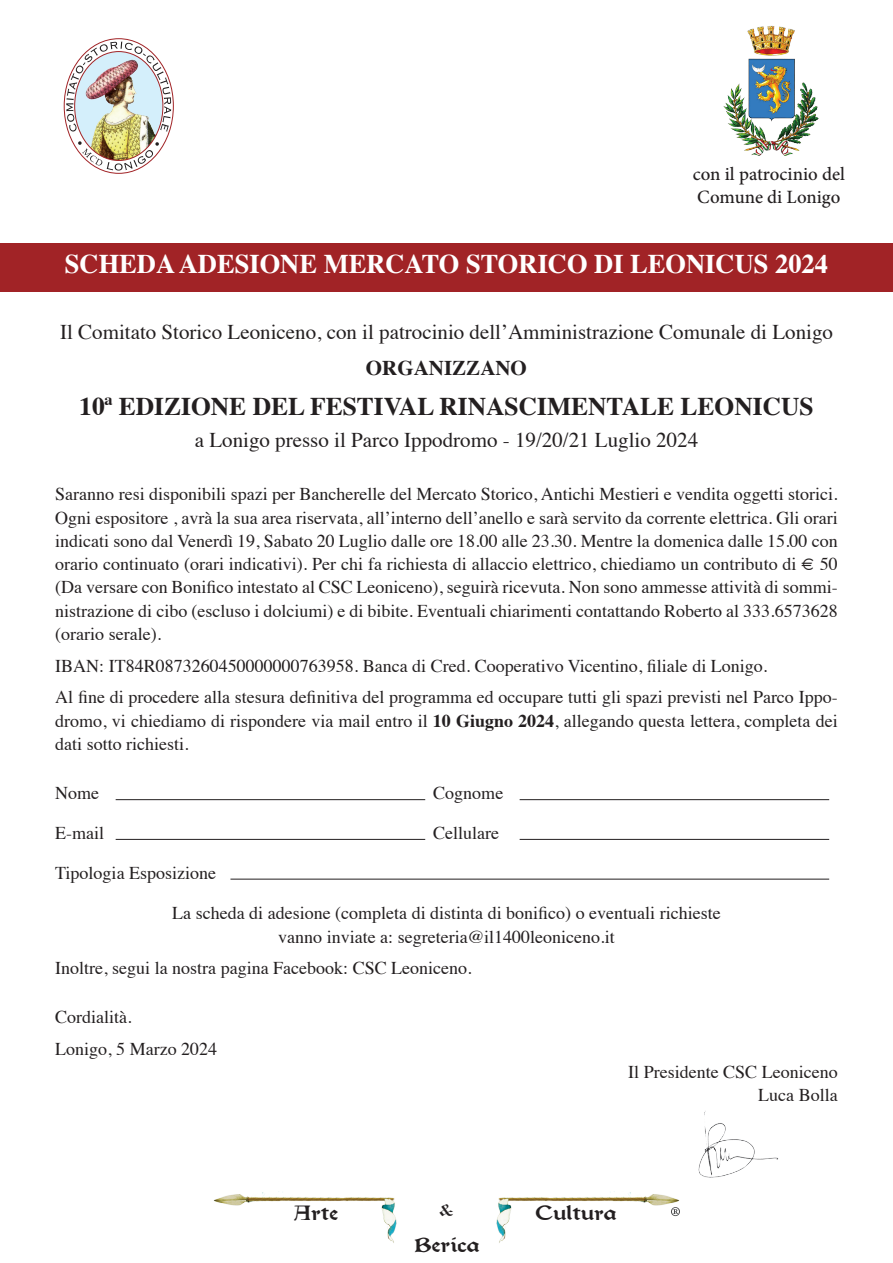
<style>
.page{position:relative;width:893px;height:1263px;background:#fff}
.page>*{position:absolute;margin:0;border:0;box-sizing:border-box;transform-origin:0 0}
.t1{font:700 27px "Times";color:#fff}
.t2{font:700 25.5px "Times";color:#231f20}
.t3{font:21px "Times";color:#231f20}
.t4{font:700 21px "Times";color:#231f20}
.t5{font:500 18.75px "Minion Pro";color:#231f20}
.t6{font:18.15px "Kelmscott";color:#231f20;scale:1.25 1}
.t7{font:18.15px "Old London";color:#231f20;scale:1.25 1}
.t8{font:18px/23.2px "Times";color:#231f20;text-align:justify}
.s1{font-weight:700}
</style>
<div class="page">
<div style="left:0;top:243px;width:893px;height:49px;background:#a12326"></div>
<img style="left:75px;top:132px;width:88px;height:21px">
<img style="left:66px;top:42px;width:105px;height:90px">
<svg style="left:78px;top:141px;width:81px;height:30px"></svg>
<img style="left:698px;top:1111px;width:81px;height:67px">
<img style="left:723px;top:26px;width:96px;height:130px">
<img style="left:213px;top:1191px;width:184px;height:52px">
<img style="left:496px;top:1191px;width:184px;height:52px">
<svg style="left:671px;top:1207px;width:9px;height:9px"></svg>
<hr style="left:116px;top:799px;width:309px;height:1px;background:#231f20">
<hr style="left:520px;top:799px;width:309px;height:1px;background:#231f20">
<hr style="left:116px;top:839px;width:309px;height:1px;background:#231f20">
<hr style="left:520px;top:839px;width:309px;height:1px;background:#231f20">
<hr style="left:230px;top:879px;width:599px;height:1px;background:#231f20">
<p class="t5" style="left:693px;top:161px;width:154px">con il patrocinio del</p>
<p class="t5" style="left:697px;top:184px;width:145px">Comune di Lonigo</p>
<p class="t1" style="left:65px;top:238px;width:765px">SCHEDA ADESIONE MERCATO STORICO DI LEONICUS 2024</p>
<p class="t3" style="left:60px;top:312px;width:774px">Il Comitato Storico Leoniceno, con il patrocinio dell’Amministrazione Comunale di Lonigo</p>
<p class="t4" style="left:366px;top:348px;width:163px">ORGANIZZANO</p>
<p class="t2" style="left:79px;top:382px;width:736px">10ª EDIZIONE DEL FESTIVAL RINASCIMENTALE LEONICUS</p>
<p class="t3" style="left:195px;top:420px;width:505px">a Lonigo presso il Parco Ippodromo - 19/20/21 Luglio 2024</p>
<p class="t8" style="left:55px;top:481px;width:784px">Saranno resi disponibili spazi per Bancherelle del Mercato Storico, Antichi Mestieri e vendita oggetti storici.<br>Ogni espositore , avrà la sua area riservata, all’interno dell’anello e sarà servito da corrente elettrica. Gli orari indicati sono dal Venerdì 19, Sabato 20 Luglio dalle ore 18.00 alle 23.30. Mentre la domenica dalle 15.00 con orario continuato (orari indicativi). Per chi fa richiesta di allaccio elettrico, chiediamo un contributo di € 50 (Da versare con Bonifico intestato al CSC Leoniceno), seguirà ricevuta. Non sono ammesse attività di sommi&shy;nistrazione di cibo (escluso i dolciumi) e di bibite. Eventuali chiarimenti contattando Roberto al 333.6573628 (orario serale).</p>
<p class="t8" style="left:55px;top:652px;width:714px">IBAN: IT84R0873260450000000763958. Banca di Cred. Cooperativo Vicentino, filiale di Lonigo.</p>
<p class="t8" style="left:55px;top:684px;width:784px">Al fine di procedere alla stesura definitiva del programma ed occupare tutti gli spazi previsti nel Parco Ippo&shy;dromo, vi chiediamo di rispondere via mail entro il <span class="s1">10 Giugno 2024</span>, allegando questa lettera, completa dei dati sotto richiesti.</p>
<p class="t8" style="left:55px;top:779px;width:45px">Nome</p>
<p class="t8" style="left:433px;top:779px;width:72px">Cognome</p>
<p class="t8" style="left:55px;top:820px;width:50px">E-mail</p>
<p class="t8" style="left:433px;top:820px;width:67px">Cellulare</p>
<p class="t8" style="left:55px;top:860px;width:162px">Tipologia Esposizione</p>
<p class="t8" style="left:172px;top:900px;width:550px">La scheda di adesione (completa di distinta di bonifico) o eventuali richieste</p>
<p class="t8" style="left:278px;top:923px;width:338px">vanno inviate a: segreteria@il1400leoniceno.it</p>
<p class="t8" style="left:55px;top:955px;width:418px">Inoltre, segui la nostra pagina Facebook: CSC Leoniceno.</p>
<p class="t8" style="left:55px;top:1004px;width:78px">Cordialità.</p>
<p class="t8" style="left:55px;top:1036px;width:163px">Lonigo, 5 Marzo 2024</p>
<p class="t8" style="left:628px;top:1059px;width:211px">Il Presidente CSC Leoniceno</p>
<p class="t8" style="left:758px;top:1082px;width:81px">Luca Bolla</p>
<p class="t7" style="left:439px;top:1200px;width:13px">&amp;</p>
<p class="t6" style="left:294px;top:1205px;width:37px">Arte</p>
<p class="t6" style="left:536px;top:1205px;width:66px">Cultura</p>
<p class="t6" style="left:415px;top:1236px;width:54px">Berica</p>
</div>
